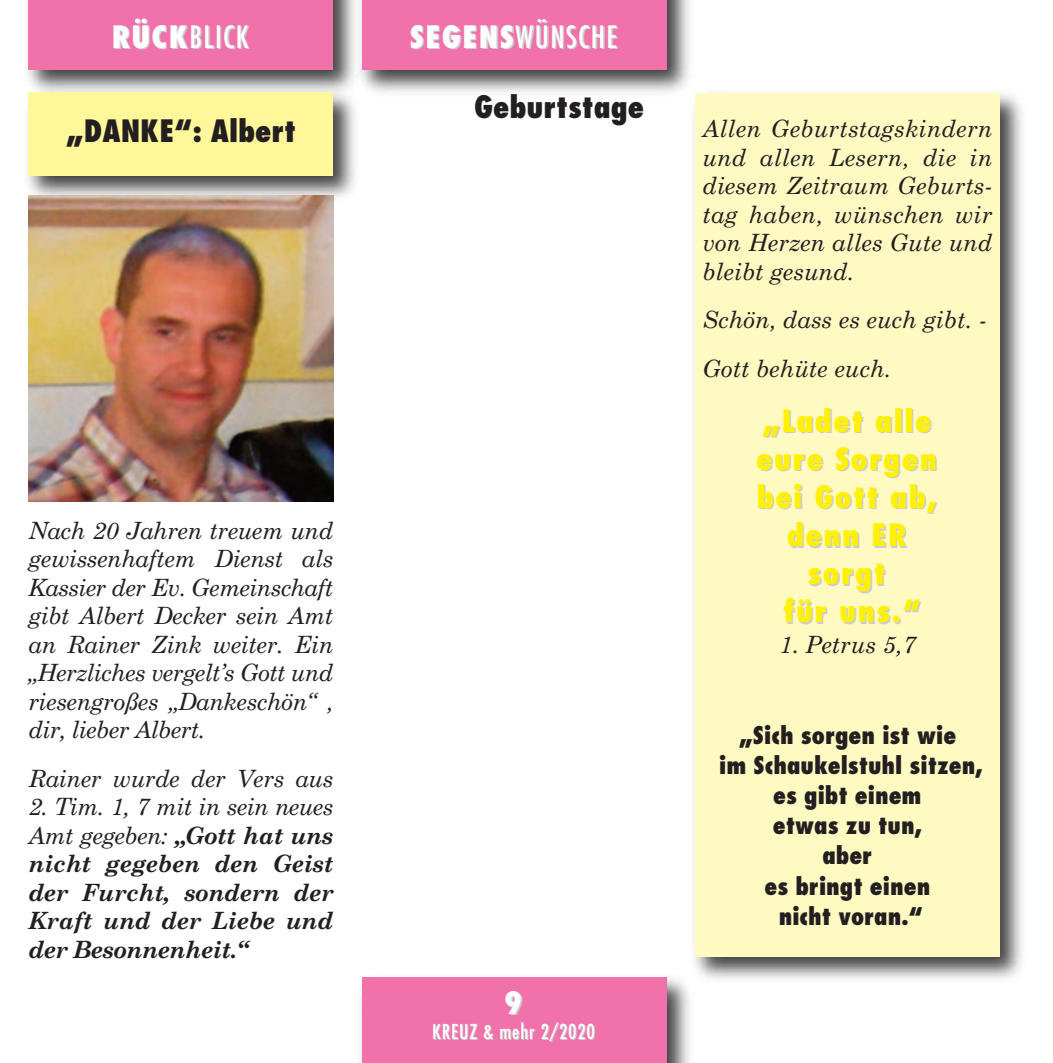
<style>
.page{position:relative;width:1053px;height:1063px;background:#fff}
.page>*{position:absolute;margin:0;border:0;box-sizing:border-box;transform-origin:0 0}
.t1{font:30px/38px "Fujiyama Extra Bold Plain";letter-spacing:.05em;color:#fff101;text-align:center}
.t2{font:30px "Fujiyama Extra Bold Plain";color:#231f20}
.t3{font:30px "Fujiyama Plain";letter-spacing:.05em;color:#fff}
.t4{font:30px "Fujiyama Extra Bold Plain";color:#fff}
.t5{font:italic 23.75px/28.5px "Century Schoolbook";color:#231f20;text-align:justify}
.t6{font:italic 700 23.75px/28.5px "Century Schoolbook";letter-spacing:-.015em;color:#231f20;text-align:justify}
.t7{font:23.75px/30.2px "Fujiyama Extra Bold Plain";color:#231f20;text-align:center}
.t8{font:20px "Fujiyama Plain";letter-spacing:.05em;color:#fff}
.s1{font-family:"Fujiyama Extra Bold Plain"}
.s2{font-weight:400}
</style>
<div class="page">
<img style="left:360px;top:977px;width:330px;height:86px">
<div style="left:361px;top:977px;width:305px;height:86px;background:#f171ab"></div>
<img style="left:27px;top:0;width:324px;height:82px">
<div style="left:28px;top:0;width:305px;height:70px;background:#f171ab"></div>
<img style="left:27px;top:82px;width:329px;height:126px">
<div style="left:28px;top:92px;width:305px;height:83px;background:#fff79a"></div>
<img style="left:28px;top:196px;width:305px;height:306px">
<img style="left:684px;top:93px;width:339px;height:896px">
<div style="left:694px;top:93px;width:305px;height:864px;background:#fffac1"></div>
<img style="left:351px;top:0;width:344px;height:103px">
<div style="left:361px;top:0;width:305px;height:70px;background:#f171ab"></div>
<p class="t3" style="left:112px;top:20px;width:138px"><span class="s1">RÜCK</span>BLICK</p>
<p class="t2" style="left:66px;top:114px;width:232px">„DANKE“: Albert</p>
<p class="t5" style="left:28px;top:516px;width:306px">Nach 20 Jahren treuem und gewissenhaftem Dienst als Kassier der Ev. Gemeinschaft gibt Albert Decker sein Amt an Rainer Zink weiter. Ein „Herzliches vergelt’s Gott und riesengroßes „Dankeschön“ , dir, lieber Albert.</p>
<p class="t5" style="left:28px;top:764px;width:306px">Rainer wurde der Vers aus</p>
<p class="t6" style="left:28px;top:793px;width:306px"><span class="s2">2. Tim. 1, 7 mit in sein neues Amt gegeben:</span> „Gott hat uns nicht gegeben den Geist der Furcht, sondern der Kraft und der Liebe und der Besonnenheit.“</p>
<p class="t3" style="left:409px;top:20px;width:209px"><span class="s1">SEGENS</span>WÜNSCHE</p>
<p class="t2" style="left:474px;top:90px;width:171px">Geburtstage</p>
<p class="t4" style="left:504px;top:986px;width:20px">9</p>
<p class="t8" style="left:432px;top:1020px;width:164px">KREUZ &amp; mehr 2/2020</p>
<p class="t5" style="left:702px;top:115px;width:291px">Allen Geburtstagskindern und allen Lesern, die in diesem Zeitraum Geburts&shy;tag haben, wünschen wir von Herzen alles Gute und bleibt gesund.</p>
<p class="t5" style="left:702px;top:296px;width:286px;line-height:48.5px">Schön, dass es euch gibt. -<br>Gott behüte euch.</p>
<p class="t1" style="left:756px;top:402px;width:182px">„Ladet alle eure Sorgen bei Gott ab, denn ER sorgt<br>für uns.“</p>
<p class="t5" style="left:779px;top:631px;width:138px">1. Petrus 5,7</p>
<p class="t7" style="left:719px;top:721px;width:265px">„Sich sorgen ist wie<br>im Schaukelstuhl sitzen, es gibt einem<br>etwas zu tun,<br>aber<br>es bringt einen<br>nicht voran.“</p>
</div>
